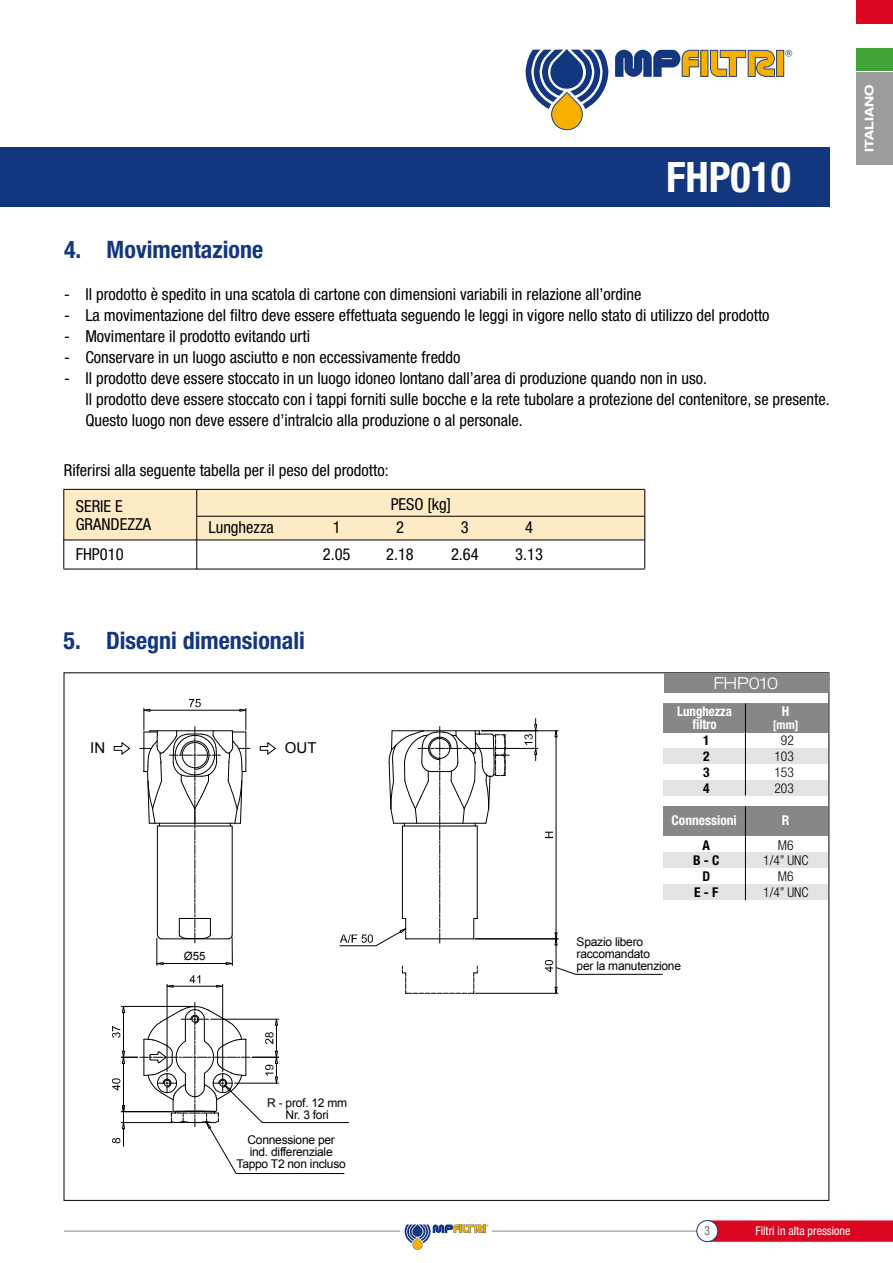
<style>
.page{position:relative;width:893px;height:1263px;background:#fff}
.page>*{position:absolute;margin:0;border:0;box-sizing:border-box;transform-origin:0 0}
.t1{font:700 condensed 42px "Helvetica Neue LT Std";color:#fff}
.t2{font:700 condensed 24px "Helvetica Neue LT Std";color:#12377f}
.t3{font:condensed 16.5px/21px "Helvetica Neue LT Std";color:#000}
.t4{font:300 expanded 16.5px "Helvetica Neue LT Std";color:#fff}
.t5{font:15px "Arial";color:#000}
.t6{font:300 condensed 13.5px/15.8px "Helvetica Neue LT Std";color:#000;text-align:center}
.t7{font:700 condensed 13.5px/13.5px "Helvetica Neue LT Std";color:#fff;text-align:center;scale:.95 1}
.t8{font:700 condensed 13.5px "Helvetica Neue LT Std";color:#fff}
.t9{font:700 condensed 13.5px/15.8px "Helvetica Neue LT Std";color:#000;text-align:justify}
.t10{font:condensed 12.75px "Helvetica Neue LT Std";color:#636362;scale:.92 1}
.t11{font:12px/12px "Arial";letter-spacing:-.02em;color:#000;text-align:center}
.t12{font:condensed 12px "Helvetica Neue LT Std";color:#fff}
.t13{font:700 expanded 12px "Helvetica Neue LT Std";color:#fff}
.t14{font:700 condensed 12px "Helvetica Neue LT Std";color:#fff}
.t15{font:11.55px "Arial";color:#000}
</style>
<div class="page">
<hr style="left:64px;top:1231px;width:641px;height:1px;background:#878786">
<svg style="left:702px;top:1220px;width:191px;height:22px;background:#db0e27"></svg>
<div style="left:697px;top:1220px;width:21px;height:21px;background:#fff;border-radius:50%"></div>
<div style="left:697px;top:1220px;width:21px;height:22px;border:1px solid #12377f;border-radius:50%"></div>
<div style="left:400px;top:1228px;width:92px;height:6px;background:#fff"></div>
<div style="left:856px;top:72px;width:37px;height:93px;background:#9c9c9c"></div>
<div style="left:856px;top:47px;width:37px;height:24px;background:#3fa435"></div>
<div style="left:856px;top:0;width:37px;height:24px;background:#db061f"></div>
<svg style="left:615px;top:50px;width:177px;height:27px"></svg>
<svg style="left:526px;top:49px;width:82px;height:81px"></svg>
<svg style="left:405px;top:1224px;width:83px;height:26px"></svg>
<div style="left:0;top:147px;width:829px;height:59px;background:#12377f"></div>
<div style="left:64px;top:489px;width:581px;height:51px;background:#fcebc4"></div>
<hr style="left:196px;top:490px;width:1px;height:79px;background:#000">
<hr style="left:644px;top:490px;width:1px;height:79px;background:#000">
<hr style="left:63px;top:490px;width:1px;height:79px;background:#000">
<hr style="left:63px;top:569px;width:582px;height:1px;background:#000">
<hr style="left:63px;top:540px;width:582px;height:1px;background:#000">
<hr style="left:197px;top:516px;width:447px;height:1px;background:#000">
<hr style="left:63px;top:489px;width:582px;height:1px;background:#000">
<div style="left:664px;top:674px;width:164px;height:19px;background:#878786"></div>
<div style="left:663px;top:780px;width:165px;height:16px;background:#e3e3e3"></div>
<div style="left:663px;top:748px;width:165px;height:16px;background:#e3e3e3"></div>
<div style="left:663px;top:703px;width:165px;height:30px;background:#878786"></div>
<hr style="left:745px;top:703px;width:1px;height:92px;background:#000">
<div style="left:663px;top:853px;width:165px;height:15px;background:#e3e3e3"></div>
<div style="left:663px;top:885px;width:165px;height:15px;background:#e3e3e3"></div>
<div style="left:663px;top:806px;width:165px;height:30px;background:#878786"></div>
<hr style="left:745px;top:806px;width:1px;height:94px;background:#000">
<svg style="left:112px;top:699px;width:562px;height:476px"></svg>
<h1 class="t1" style="left:666px;top:151px;width:127px">FHP010</h1>
<h2 class="t2" style="left:64px;top:235px;width:201px">4. Movimentazione</h2>
<p class="t3" style="left:64px;top:284px;width:579px">- Il prodotto è spedito in una scatola di cartone con dimensioni variabili in relazione all’ordine</p>
<p class="t3" style="left:64px;top:305px;width:707px">- La movimentazione del filtro deve essere effettuata seguendo le leggi in vigore nello stato di utilizzo del prodotto</p>
<p class="t3" style="left:64px;top:326px;width:247px">- Movimentare il prodotto evitando urti</p>
<p class="t3" style="left:64px;top:347px;width:398px">- Conservare in un luogo asciutto e non eccessivamente freddo</p>
<p class="t3" style="left:85px;top:368px;width:746px;text-indent:-21px">- Il prodotto deve essere stoccato in un luogo idoneo lontano dall’area di produzione quando non in uso.<br>Il prodotto deve essere stoccato con i tappi forniti sulle bocche e la rete tubolare a protezione del contenitore, se presente.<br>Questo luogo non deve essere d’intralcio alla produzione o al personale.</p>
<p class="t3" style="left:64px;top:459px;width:326px">Riferirsi alla seguente tabella per il peso del prodotto:</p>
<p class="t3" style="left:76px;top:497px;width:77px;line-height:18px">SERIE E<br>GRANDEZZA</p>
<p class="t3" style="left:76px;top:544px;width:49px">FHP010</p>
<p class="t3" style="left:391px;top:493px;width:62px">PESO [kg]</p>
<p class="t3" style="left:208px;top:517px;width:67px">Lunghezza</p>
<p class="t3" style="left:333px;top:517px;width:9px">1</p>
<p class="t3" style="left:396px;top:517px;width:9px">2</p>
<p class="t3" style="left:461px;top:517px;width:9px">3</p>
<p class="t3" style="left:525px;top:517px;width:9px">4</p>
<p class="t3" style="left:323px;top:544px;width:29px">2.05</p>
<p class="t3" style="left:386px;top:544px;width:29px">2.18</p>
<p class="t3" style="left:451px;top:544px;width:29px">2.64</p>
<p class="t3" style="left:515px;top:544px;width:29px">3.13</p>
<h2 class="t2" style="left:63px;top:625px;width:243px">5. Disegni dimensionali</h2>
<p class="t5" style="left:90px;top:738px;width:16px">IN</p>
<p class="t5" style="left:285px;top:738px;width:33px">OUT</p>
<p class="t15" style="left:184px;top:948px;width:23px">Ø55</p>
<p class="t4" style="left:714px;top:673px;width:66px">FHP010</p>
<p class="t7" style="left:677px;top:704px;width:59px">Lunghezza filtro</p>
<p class="t8" style="left:782px;top:703px;width:9px">H</p>
<p class="t14" style="left:773px;top:718px;width:27px">[mm]</p>
<p class="t9" style="left:703px;top:732px;width:8px">1<br>2<br>3<br>4</p>
<p class="t6" style="left:774px;top:733px;width:21px">92<br>103<br>153<br>203</p>
<p class="t8" style="left:672px;top:811px;width:67px">Connessioni</p>
<p class="t8" style="left:782px;top:811px;width:9px">R</p>
<p class="t9" style="left:693px;top:837px;width:28px;text-align:center">A<br>B - C<br>D<br>E - F</p>
<p class="t6" style="left:763px;top:837px;width:47px">M6<br>1/4” UNC<br>M6<br>1/4” UNC</p>
<p class="t11" style="left:577px;top:936px;width:106px;text-align:left">Spazio libero raccomandato<br>per la manutenzione</p>
<p class="t13" style="left:862px;top:152px;width:69px;rotate:-90deg">ITALIANO</p>
<p class="t11" style="left:267px;top:1097px;width:81px">R - prof. 12 mm<br>Nr. 3 fori</p>
<p class="t11" style="left:237px;top:1133px;width:111px">Connessione per<br>ind. differenziale<br>Tappo T2 non incluso</p>
<p class="t10" style="left:704px;top:1223px;width:8px">3</p>
<p class="t12" style="left:756px;top:1223px;width:96px">Filtri in alta pressione</p>
</div>
